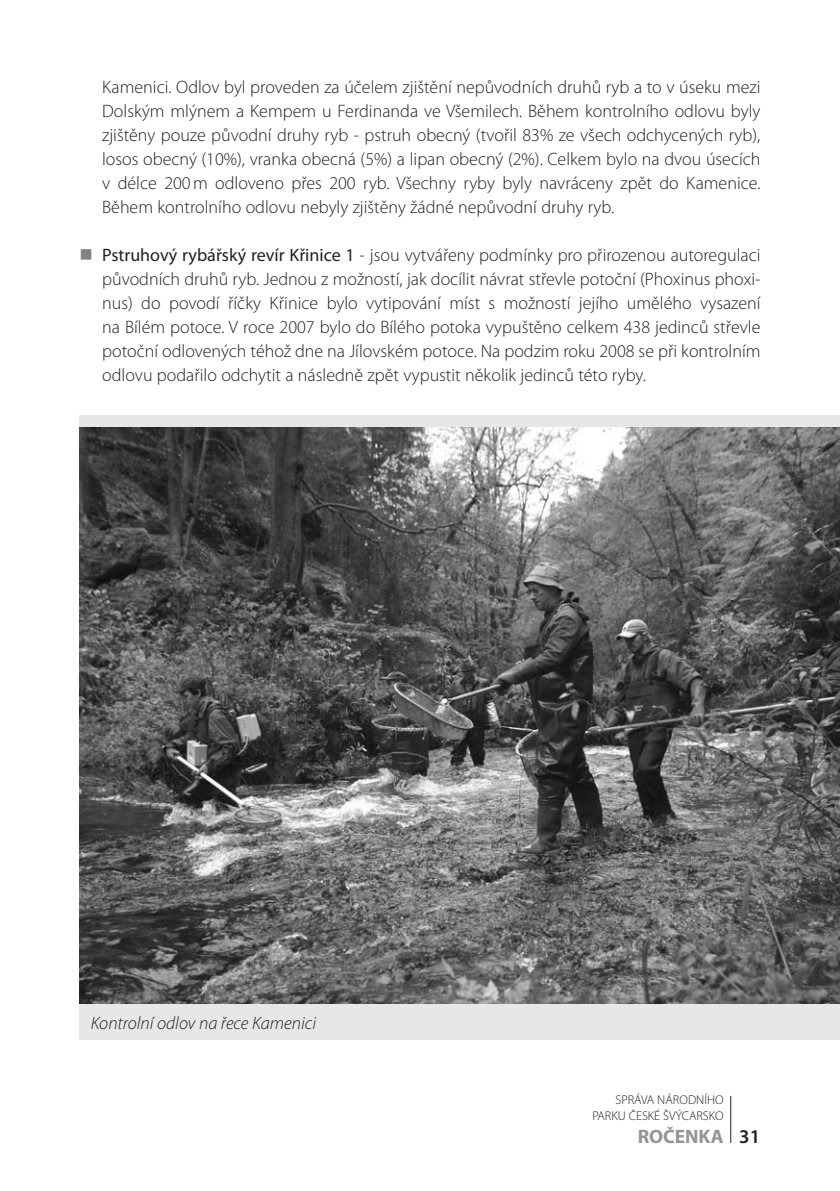
<style>
.page{position:relative;width:840px;height:1191px;background:#fff}
.page>*{position:absolute;margin:0;border:0;box-sizing:border-box;transform-origin:0 0}
.t1{font:700 19.4px "Myriad Pro";color:#939598}
.t2{font:300 18px/24px "Myriad Pro";color:#231f20;text-align:justify}
.t3{font:italic 300 18px "Myriad Pro";color:#231f20}
.t4{font:300 12.8px/15.2px "Myriad Pro";color:#231f20;text-align:right}
.s1{color:#808285}
.s2{font-weight:400}
.s3{font-weight:600;color:#231f20}
</style>
<div class="page">
<div style="left:79px;top:415px;width:760px;height:624px;background:#e6e7e9"></div>
<hr style="left:730px;top:1095px;width:1px;height:47px;background:#231f20">
<img style="left:79px;top:427px;width:760px;height:576px">
<p class="t2" style="left:102px;top:75px;width:659px">Kamenici. Odlov byl proveden za účelem zjištění nepůvodních druhů ryb a to v úseku mezi Dolským mlýnem a Kempem u Ferdinanda ve Všemilech. Během kontrolního odlovu byly zjištěny pouze původní druhy ryb - pstruh obecný (tvořil 83% ze všech odchycených ryb), losos obecný (10%), vranka obecná (5%) a lipan obecný (2%). Celkem bylo na dvou úsecích v délce 200m odloveno přes 200 ryb. Všechny ryby byly navráceny zpět do Kamenice.<br>Během kontrolního odlovu nebyly zjištěny žádné nepůvodní druhy ryb.</p>
<p class="t2" style="left:102px;top:243px;width:659px;text-indent:-23px"><span class="s1">■</span> <span class="s2">Pstruhový rybářský revír Křinice 1</span> - jsou vytvářeny podmínky pro přirozenou autoregulaci původních druhů ryb. Jednou z možností, jak docílit návrat střevle potoční (Phoxinus phoxi&shy;nus) do povodí říčky Křinice bylo vytipování míst s možností jejího umělého vysazení na Bílém potoce. V roce 2007 bylo do Bílého potoka vypuštěno celkem 438 jedinců střevle potoční odlovených téhož dne na Jílovském potoce. Na podzim roku 2008 se při kontrolním odlovu podařilo odchytit a následně zpět vypustit několik jedinců této ryby.</p>
<p class="t3" style="left:91px;top:1013px;width:227px">Kontrolní odlov na řece Kamenici</p>
<p class="t4" style="left:592px;top:1092px;width:133px">SPRÁVA NÁRODNÍHO<br>PARKU ČESKÉ ŠVÝCARSKO</p>
<p class="t1" style="left:637px;top:1123px;width:124px">ROČENKA <span class="s3">31</span></p>
</div>
